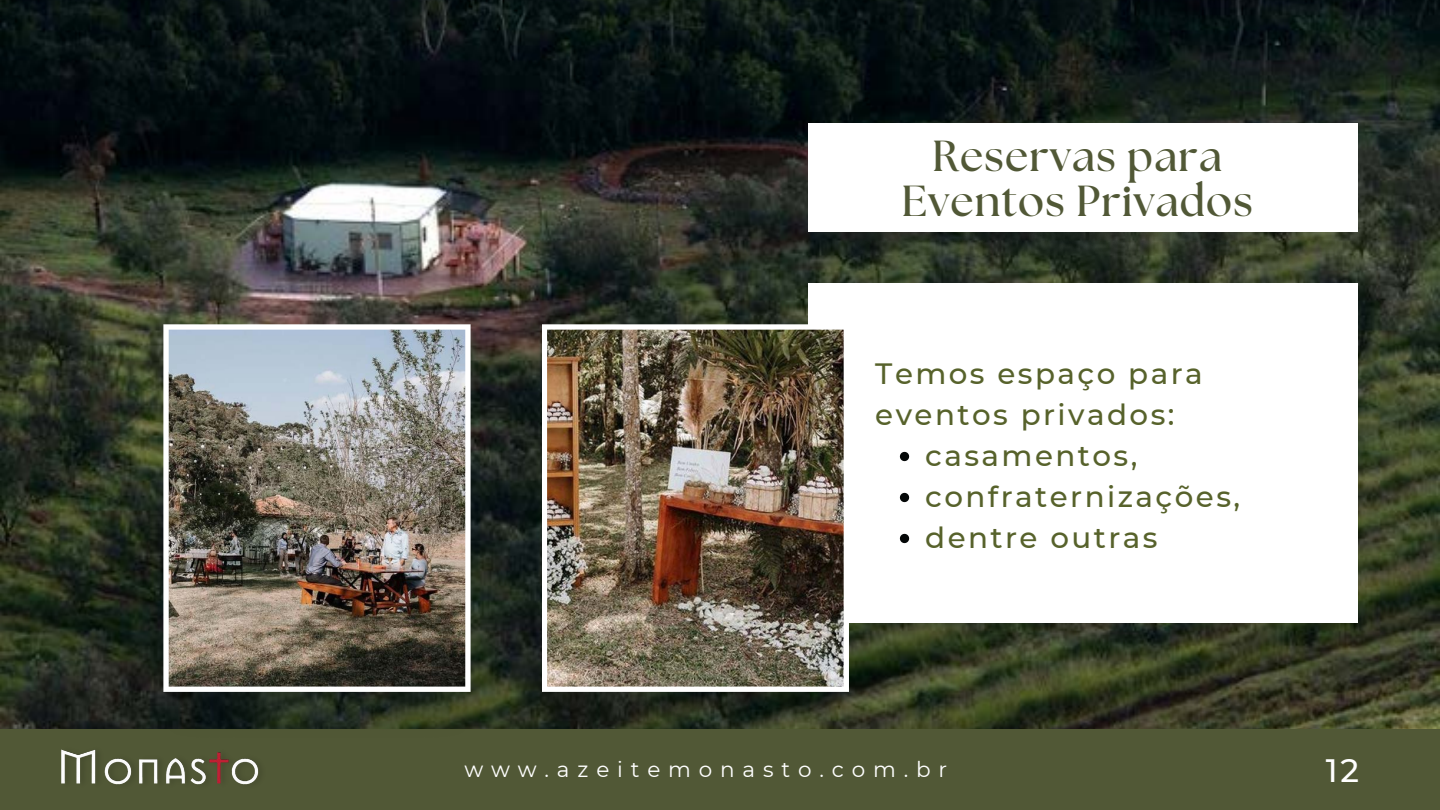
<style>
.page{position:relative;width:1440px;height:810px;background:#fff}
.page>*{position:absolute;margin:0;border:0;box-sizing:border-box;transform-origin:0 0}
.t1{font:700 43.4px/45px "The Seasons";letter-spacing:.025em;color:#515836;text-align:center}
.t2{font:500 32.3px "Montserrat";color:#fff}
.t3{font:500 29.3px/41px "Montserrat";letter-spacing:.085em;color:#57622b}
.t4{font:21.5px "Montserrat";letter-spacing:.365em;color:#fff}
</style>
<div class="page">
<img style="left:0;top:0;width:1440px;height:729px">
<div style="left:809px;top:284px;width:549px;height:338px;background:#fff"></div>
<img style="left:808px;top:135px;width:551px;height:149px">
<div style="left:809px;top:123px;width:549px;height:109px;background:#fff"></div>
<img style="left:542px;top:692px;width:307px;height:37px">
<img style="left:542px;top:324px;width:307px;height:368px">
<div style="left:0;top:729px;width:1440px;height:81px;background:#515836"></div>
<img style="left:61px;top:749px;width:198px;height:36px">
<svg style="left:900px;top:452px;width:9px;height:9px"></svg>
<svg style="left:900px;top:493px;width:9px;height:9px"></svg>
<svg style="left:900px;top:534px;width:9px;height:9px"></svg>
<img style="left:164px;top:692px;width:307px;height:37px">
<img style="left:163px;top:324px;width:308px;height:368px">
<h1 class="t1" style="left:902px;top:136px;width:353px">Reservas para<br>Eventos Privados</h1>
<p class="t3" style="left:875px;top:353px;width:329px">Temos espaço para eventos privados:</p>
<p class="t3" style="left:925px;top:435px;width:316px">casamentos, confraternizações, dentre outras</p>
<p class="t4" style="left:464px;top:756px;width:484px">www.azeitemonasto.com.br</p>
<p class="t2" style="left:1326px;top:751px;width:35px">12</p>
</div>
